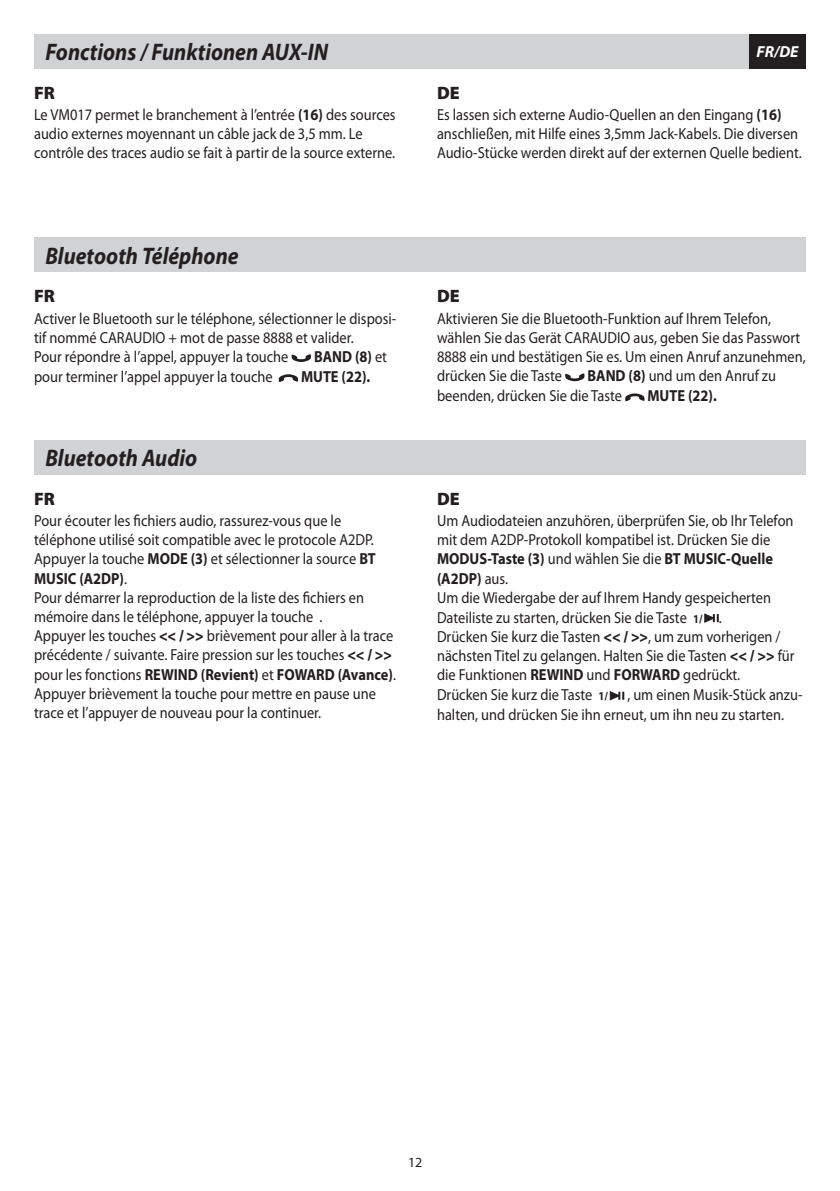
<style>
.page{position:relative;width:840px;height:1191px;background:#fff}
.page>*{position:absolute;margin:0;border:0;box-sizing:border-box;transform-origin:0 0}
.t1{font:italic 700 24px "Myriad Pro";color:#231f20;scale:.9 1}
.t2{font:900 18px "Myriad Pro";color:#231f20}
.t3{font:16px/19.2px "Myriad Pro";color:#231f20;scale:.9 1}
.t4{font:700 16px "Myriad Pro";color:#231f20;scale:.9 1}
.t5{font:italic 700 16px "Myriad Pro";color:#fff}
.t6{font:14px "Myriad Pro";color:#231f20}
.s1{font-weight:700}
.s2{font-weight:400}
.s3{font-weight:900}
.s4{font-weight:700;font-size:12px}
</style>
<div class="page">
<div style="left:34px;top:34px;width:771px;height:34px;background:#d1d2d4"></div>
<div style="left:748px;top:34px;width:57px;height:34px;background:#231f20"></div>
<div style="left:34px;top:238px;width:771px;height:34px;background:#d1d2d4"></div>
<div style="left:34px;top:440px;width:771px;height:34px;background:#d1d2d4"></div>
<svg style="left:291px;top:354px;width:20px;height:8px"></svg>
<svg style="left:278px;top:374px;width:20px;height:8px"></svg>
<svg style="left:565px;top:373px;width:19px;height:8px"></svg>
<svg style="left:625px;top:393px;width:19px;height:8px"></svg>
<svg style="left:704px;top:613px;width:14px;height:10px"></svg>
<svg style="left:609px;top:691px;width:15px;height:10px"></svg>
<h1 class="t1" style="left:45px;top:36px;width:315px">Fonctions / Funktionen AUX-IN</h1>
<p class="t2" style="left:34px;top:80px;width:22px">FR</p>
<p class="t2" style="left:437px;top:80px;width:24px">DE</p>
<p class="t5" style="left:756px;top:41px;width:43px">FR/DE</p>
<p class="t3" style="left:34px;top:104px;width:403px">Le VM017 permet le branchement à l’entrée <span class="s1">(16)</span> des sources audio externes moyennant un câble jack de 3,5 mm. Le contrôle des traces audio se fait à partir de la source externe.</p>
<p class="t3" style="left:437px;top:104px;width:406px">Es lassen sich externe Audio-Quellen an den Eingang <span class="s1">(16) </span>anschließen, mit Hilfe eines 3,5mm Jack-Kabels. Die diversen<br>Audio-Stücke werden direkt auf der externen Quelle bedient.</p>
<h1 class="t1" style="left:45px;top:240px;width:216px">Bluetooth Téléphone</h1>
<p class="t2" style="left:34px;top:284px;width:22px">FR</p>
<p class="t3" style="left:34px;top:308px;width:404px">Activer le Bluetooth sur le téléphone, sélectionner le disposi&shy;tif nommé CARAUDIO + mot de passe 8888 et valider.<br>Pour répondre à l’appel, appuyer la touche</p>
<p class="t4" style="left:314px;top:346px;width:82px">BAND (8) <span class="s2">et</span></p>
<p class="t3" style="left:34px;top:367px;width:266px">pour terminer l’appel appuyer la touche</p>
<p class="t4" style="left:301px;top:366px;width:78px">MUTE (22).</p>
<h1 class="t1" style="left:45px;top:442px;width:170px">Bluetooth Audio</h1>
<p class="t2" style="left:34px;top:487px;width:22px">FR</p>
<p class="t3" style="left:34px;top:511px;width:403px">Pour écouter les fichiers audio, rassurez-vous que le téléphone utilisé soit compatible avec le protocole A2DP.<br>Appuyer la touche <span class="s1">MODE (3)</span> et sélectionner la source <span class="s1">BT MUSIC (A2DP)</span>.<br>Pour démarrer la reproduction de la liste des fichiers en mémoire dans le téléphone, appuyer la touche .<br>Appuyer les touches <span class="s3">&lt;&lt; / &gt;&gt;</span> brièvement pour aller à la trace précédente / suivante. Faire pression sur les touches <span class="s3">&lt;&lt; / &gt;&gt; </span>pour les fonctions <span class="s1">REWIND (Revient)</span> et <span class="s1">FOWARD (Avance)</span>.<br>Appuyer brièvement la touche pour mettre en pause une trace et l’appuyer de nouveau pour la continuer.</p>
<p class="t2" style="left:437px;top:284px;width:24px">DE</p>
<p class="t3" style="left:437px;top:308px;width:411px">Aktivieren Sie die Bluetooth-Funktion auf Ihrem Telefon, wählen Sie das Gerät CARAUDIO aus, geben Sie das Passwort 8888 ein und bestätigen Sie es. Um einen Anruf anzunehmen, drücken Sie die Taste</p>
<p class="t3" style="left:437px;top:365px;width:378px;line-height:20px;text-indent:150px"><span class="s1">BAND (8)</span> und um den Anruf zu beenden, drücken Sie die Taste</p>
<p class="t4" style="left:647px;top:385px;width:78px">MUTE (22).</p>
<p class="t2" style="left:437px;top:487px;width:24px">DE</p>
<p class="t3" style="left:437px;top:510px;width:407px">Um Audiodateien anzuhören, überprüfen Sie, ob Ihr Telefon mit dem A2DP-Protokoll kompatibel ist. Drücken Sie die <span class="s1">MODUS-Taste (3)</span> und wählen Sie die <span class="s1">BT MUSIC-Quelle (A2DP)</span> aus.<br>Um die Wiedergabe der auf Ihrem Handy gespeicherten Dateiliste zu starten, drücken Sie die Taste <span class="s4">1/</span> .<br>Drücken Sie kurz die Tasten <span class="s3">&lt;&lt; / &gt;&gt;</span>, um zum vorherigen / nächsten Titel zu gelangen. Halten Sie die Tasten <span class="s3">&lt;&lt; / &gt;&gt;</span> für die Funktionen <span class="s1">REWIND</span> und <span class="s1">FORWARD</span> gedrückt.<br>Drücken Sie kurz die Taste <span class="s4">1/</span> , um einen Musik-Stück anzu&shy;halten, und drücken Sie ihn erneut, um ihn neu zu starten.</p>
<p class="t6" style="left:408px;top:1154px;width:16px">12</p>
</div>
